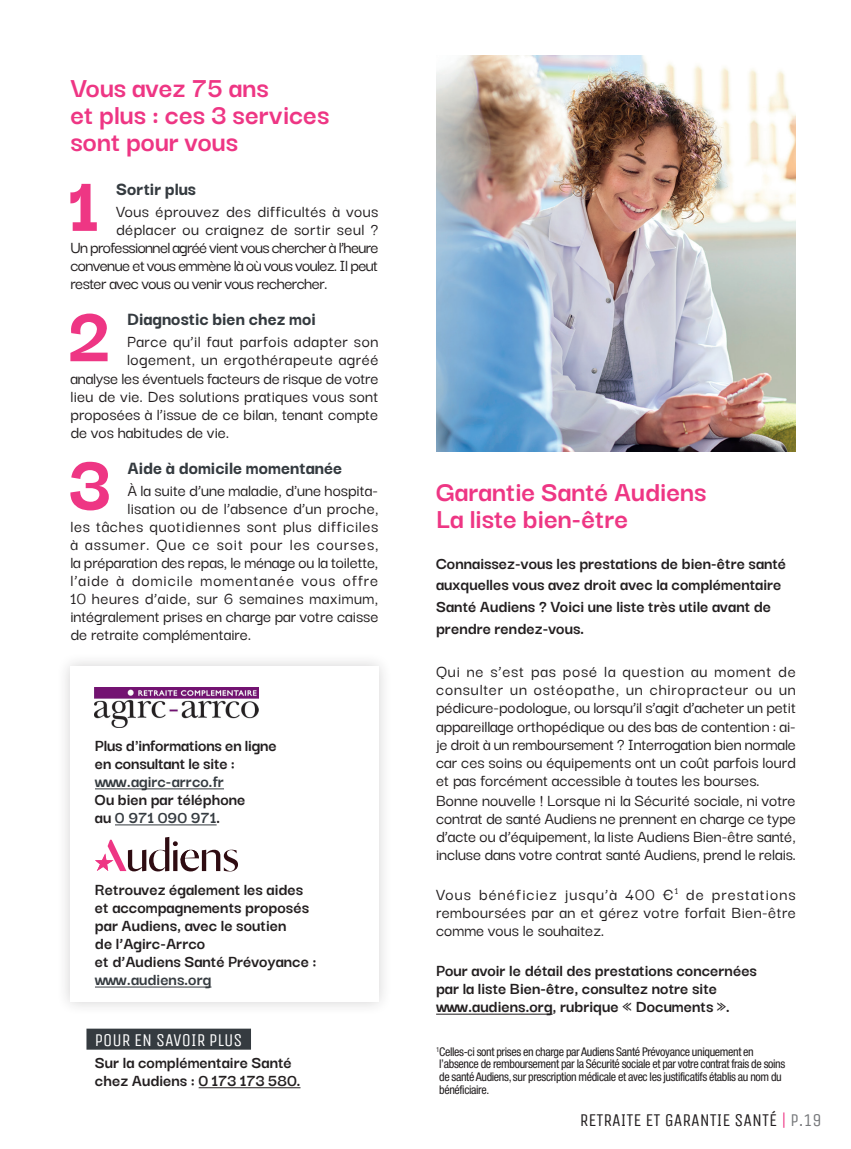
<style>
.page{position:relative;width:851px;height:1149px;background:#fff}
.page>*{position:absolute;margin:0;border:0;box-sizing:border-box;transform-origin:0 0}
.t1{font:800 83.4px "Darker Grotesque";color:#ee3684}
.t2{font:700 30px/27px "Darker Grotesque";color:#ee3684}
.t3{font:800 19.5px "Darker Grotesque";color:#353b40}
.t4{font:500 18px/18px "Darker Grotesque";color:#231f20;text-align:justify}
.t5{font:700 18px/18px "Darker Grotesque";color:#231f20}
.t6{font:500 18px "Darker Grotesque";letter-spacing:.03em;color:#231f20}
.t7{font:500 18px "Darker Grotesque";letter-spacing:-.035em;color:#231f20}
.t8{font:500 18px "Darker Grotesque";letter-spacing:.02em;color:#231f20}
.t9{font:500 18px "Darker Grotesque";letter-spacing:-.03em;color:#231f20}
.t10{font:500 18px "Darker Grotesque";letter-spacing:.025em;color:#231f20}
.t11{font:500 18px "Darker Grotesque";letter-spacing:.05em;color:#231f20}
.t12{font:500 18px "Darker Grotesque";letter-spacing:.045em;color:#231f20}
.t13{font:700 18px "Darker Grotesque";color:#353b40}
.t14{font:18px "Unica One";color:#231f20}
.t15{font:18px "Unica One";color:#fff}
.t16{font:condensed 12px/12.6px "Helvetica Neue LT Std";letter-spacing:-.03em;color:#231f20}
.s1{color:#353b40}
.s2{color:#ee3684}
.s3{color:#76787b}
</style>
<div class="page">
<img style="left:436px;top:55px;width:359px;height:396px">
<hr style="left:436px;top:1013px;width:116px;height:1px;background:#231f20">
<div style="left:56px;top:652px;width:336px;height:364px;background:#231f20;opacity:.2"></div>
<div style="left:70px;top:666px;width:308px;height:335px;background:#fff"></div>
<hr style="left:95px;top:788px;width:129px;height:1px;background:#353b40">
<hr style="left:115px;top:824px;width:102px;height:1px;background:#353b40">
<hr style="left:95px;top:986px;width:116px;height:1px;background:#353b40">
<img style="left:95px;top:687px;width:163px;height:40px">
<svg style="left:95px;top:837px;width:143px;height:34px"></svg>
<div style="left:86px;top:1028px;width:165px;height:21px;background:#353b40"></div>
<hr style="left:199px;top:1086px;width:101px;height:1px;background:#231f20">
<h2 class="t2" style="left:70px;top:72px;width:261px">Vous avez 75 ans<br>et plus : ces 3 services sont pour vous</h2>
<h1 class="t1" style="left:67px;top:142px;width:35px">1</h1>
<p class="t3" style="left:116px;top:174px;width:81px">Sortir plus</p>
<p class="t8" style="left:116px;top:198px;width:264px">Vous éprouvez des difficultés à vous</p>
<p class="t8" style="left:116px;top:216px;width:264px">déplacer ou craignez de sortir seul ?</p>
<p class="t7" style="left:70px;top:234px;width:310px">Unprofessionnel agréé vient vous chercher à l’heure</p>
<p class="t7" style="left:70px;top:252px;width:309px">convenue et vous emmène là où vous voulez. Il peut</p>
<p class="t9" style="left:70px;top:270px;width:258px">rester avec vous ou venir vous rechercher.</p>
<h1 class="t1" style="left:67px;top:273px;width:46px">2</h1>
<p class="t3" style="left:127px;top:304px;width:190px">Diagnostic bien chez moi</p>
<p class="t6" style="left:127px;top:328px;width:253px">Parce qu’il faut parfois adapter son</p>
<p class="t6" style="left:127px;top:346px;width:253px">logement, un ergothérapeute agréé</p>
<p class="t4" style="left:70px;top:367px;width:309px">analyse les éventuels facteurs de risque de votre</p>
<p class="t4" style="left:70px;top:385px;width:309px">lieu de vie. Des solutions pratiques vous sont</p>
<p class="t4" style="left:70px;top:403px;width:309px">proposées à l’issue de ce bilan, tenant compte</p>
<p class="t4" style="left:70px;top:421px;width:160px">de vos habitudes de vie.</p>
<h1 class="t1" style="left:68px;top:421px;width:46px">3</h1>
<p class="t3" style="left:127px;top:453px;width:216px">Aide à domicile momentanée</p>
<p class="t4" style="left:127px;top:480px;width:252px">À la suite d’une maladie, d'une hospita-</p>
<p class="t4" style="left:127px;top:498px;width:252px">lisation ou de l’absence d’un proche,</p>
<p class="t6" style="left:70px;top:512px;width:309px">les tâches quotidiennes sont plus difficiles</p>
<p class="t12" style="left:70px;top:530px;width:309px">à assumer. Que ce soit pour les courses,</p>
<p class="t4" style="left:70px;top:552px;width:309px">la préparation des repas, le ménage ou la toilette,</p>
<p class="t11" style="left:70px;top:566px;width:309px">l’aide à domicile momentanée vous offre</p>
<p class="t10" style="left:70px;top:584px;width:309px">10 heures d’aide, sur 6 semaines maximum,</p>
<p class="t4" style="left:70px;top:606px;width:309px">intégralement prises en charge par votre caisse</p>
<p class="t4" style="left:70px;top:624px;width:182px">de retraite complémentaire.</p>
<p class="t5" style="left:95px;top:735px;width:183px">Plus d'informations en ligne en consultant le site :</p>
<p class="t13" style="left:95px;top:767px;width:130px">www.agirc-arrco.fr</p>
<p class="t5" style="left:95px;top:789px;width:152px">Ou bien par téléphone au <span class="s1">0 971 090 971</span>.</p>
<p class="t5" style="left:95px;top:879px;width:223px">Retrouvez également les aides et accompagnements proposés par Audiens, avec le soutien<br>de l’Agirc-Arrco<br>et d’Audiens Santé Prévoyance :</p>
<p class="t13" style="left:95px;top:965px;width:118px">www.audiens.org</p>
<p class="t15" style="left:95px;top:1028px;width:149px">POUR EN SAVOIR PLUS</p>
<p class="t5" style="left:95px;top:1051px;width:207px">Sur la complémentaire Santé chez Audiens : 0 173 173 580.</p>
<h2 class="t2" style="left:436px;top:476px;width:272px">Garantie Santé Audiens<br>La liste bien-être</h2>
<p class="t5" style="left:436px;top:551px;width:351px;line-height:21.6px">Connaissez-vous les prestations de bien-être santé auxquelles vous avez droit avec la complémentaire Santé Audiens ? Voici une liste très utile avant de prendre rendez-vous.</p>
<p class="t4" style="left:436px;top:661px;width:361px">Qui ne s’est pas posé la question au moment de consulter un ostéopathe, un chiropracteur ou un pédicure-podologue, ou lorsqu’il s’agit d’acheter un petit appareillage orthopédique ou des bas de contention : ai&shy;je droit à un remboursement ? Interrogation bien normale car ces soins ou équipements ont un coût parfois lourd et pas forcément accessible à toutes les bourses.</p>
<p class="t4" style="left:436px;top:789px;width:361px">Bonne nouvelle ! Lorsque ni la Sécurité sociale, ni votre contrat de santé Audiens ne prennent en charge ce type d’acte ou d’équipement, la liste Audiens Bien-être santé, incluse dans votre contrat santé Audiens, prend le relais.</p>
<p class="t4" style="left:436px;top:883px;width:361px">Vous bénéficiez jusqu’à 400 €<sup>1</sup> de prestations remboursées par an et gérez votre forfait Bien-être comme vous le souhaitez.</p>
<p class="t5" style="left:436px;top:960px;width:322px">Pour avoir le détail des prestations concernées par la liste Bien-être, consultez notre site www.audiens.org, rubrique « Documents ».</p>
<p class="t16" style="left:436px;top:1044px;width:351px"><sup>1</sup>Celles-ci sont prises en charge par Audiens Santé Prévoyance uniquement en l’absence de remboursement par la Sécurité sociale et par votre contrat frais de soins de santé Audiens, sur prescription médicale et avec les justificatifs établis au nom du bénéficiaire.</p>
<p class="t14" style="left:579px;top:1108px;width:243px">RETRAITE ET GARANTIE SANTÉ <span class="s2">|</span> <span class="s3">P.19</span></p>
</div>
